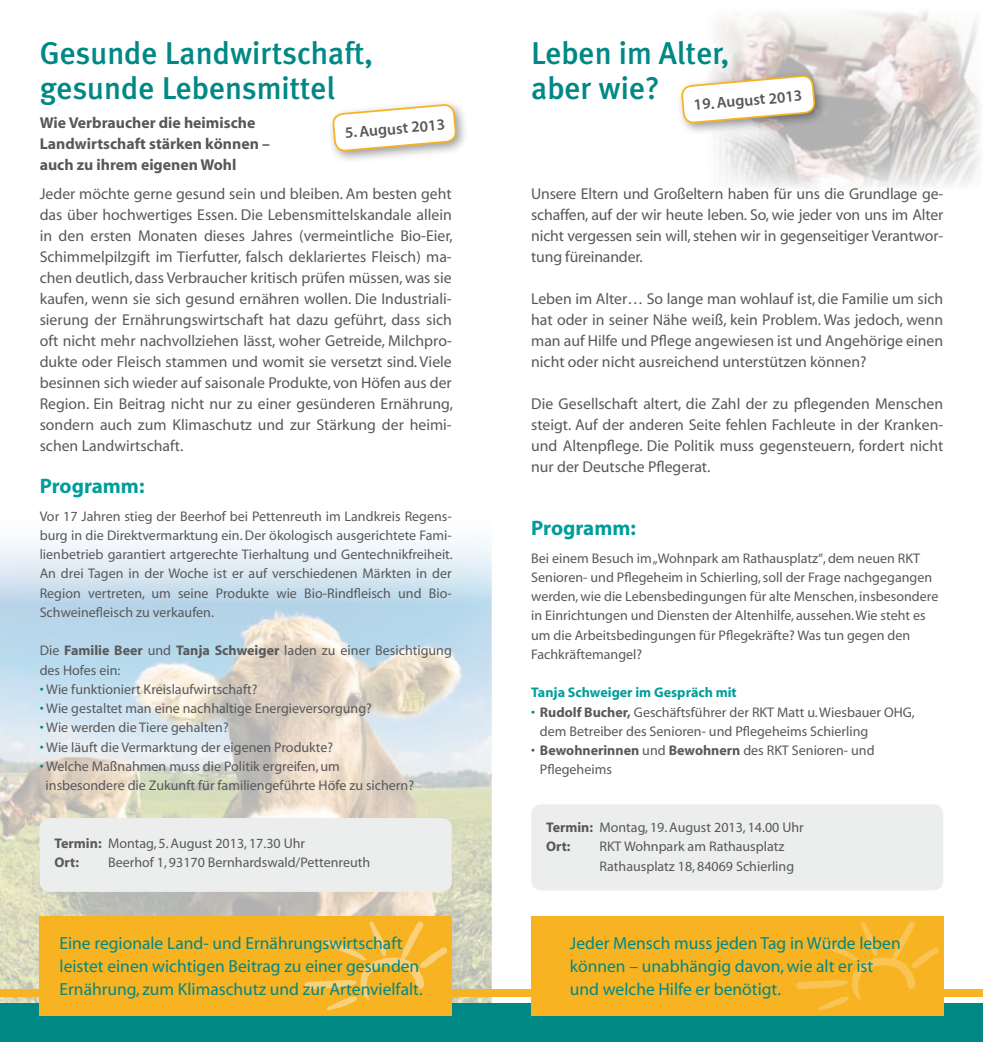
<style>
.page{position:relative;width:983px;height:1042px;background:#fff}
.page>*{position:absolute;margin:0;border:0;box-sizing:border-box;transform-origin:0 0}
.t1{font:500 31.5px/35px "Meta Plus";color:#008885}
.t2{font:700 21px "Myriad";color:#009d9b}
.t3{font:17.5px/22.8px "Myriad";color:#008885}
.t4{font:15.75px/21px "Myriad";color:#58585a;text-align:justify}
.t5{font:700 15.75px/21px "Myriad";color:#58585a}
.t6{font:600 15.75px "Myriad";color:#58585a}
.t7{font:14px/19.2px "Myriad";color:#58585a}
.t8{font:700 14px "Myriad";color:#009d9b}
.s1{font-weight:700}
.s2{color:#008885}
</style>
<div class="page">
<img style="left:0;top:543px;width:491px;height:460px">
<img style="left:717px;top:11px;width:263px;height:177px">
<div style="left:531px;top:804px;width:412px;height:86px;background:#eceded;border-radius:10px"></div>
<div style="left:0;top:1003px;width:982px;height:39px;background:#008885"></div>
<div style="left:0;top:989px;width:982px;height:7px;background:#f8b322"></div>
<div style="left:675px;top:70px;width:152px;height:66px;background:#000;opacity:.4"></div>
<svg style="left:681px;top:45px;width:133px;height:108px"></svg>
<div style="left:531px;top:916px;width:412px;height:99px;background:#f8b322"></div>
<svg style="left:796px;top:921px;width:142px;height:89px"></svg>
<div style="left:40px;top:818px;width:411px;height:74px;background:#eceded;border-radius:10px"></div>
<div style="left:327px;top:98px;width:142px;height:66px;background:#000;opacity:.4"></div>
<svg style="left:332px;top:104px;width:124px;height:60px"></svg>
<div style="left:40px;top:916px;width:411px;height:99px;background:#f8b322"></div>
<svg style="left:304px;top:921px;width:143px;height:89px"></svg>
<h1 class="t1" style="left:40px;top:36px;width:334px">Gesunde Landwirtschaft, gesunde Lebensmittel</h1>
<p class="t5" style="left:40px;top:112px;width:232px">Wie Verbraucher die heimische<br>Landwirtschaft stärken können – auch zu ihrem eigenen Wohl</p>
<p class="t6" style="left:344px;top:125px;width:102px;rotate:-5deg">5. August 2013</p>
<p class="t4" style="left:40px;top:183px;width:414px">Jeder möchte gerne gesund sein und bleiben. Am besten geht das über hochwertiges Essen. Die Lebensmittelskandale allein in den ersten Monaten dieses Jahres (vermeintliche Bio-Eier, Schimmelpilzgift im Tierfutter, falsch deklariertes Fleisch) ma&shy;chen deutlich, dass Verbraucher kritisch prüfen müssen, was sie kaufen, wenn sie sich gesund ernähren wollen. Die Industriali&shy;sierung der Ernährungswirtschaft hat dazu geführt, dass sich oft nicht mehr nachvollziehen lässt, woher Getreide, Milchpro&shy;dukte oder Fleisch stammen und womit sie versetzt sind. Viele besinnen sich wieder auf saisonale Produkte, von Höfen aus der Region. Ein Beitrag nicht nur zu einer gesünderen Ernährung, sondern auch zum Klimaschutz und zur Stärkung der heimi&shy;schen Landwirtschaft.</p>
<h2 class="t2" style="left:40px;top:475px;width:106px">Programm:</h2>
<p class="t7" style="left:40px;top:507px;width:414px;text-align:justify">Vor 17 Jahren stieg der Beerhof bei Pettenreuth im Landkreis Regens&shy;burg in die Direktvermarktung ein. Der ökologisch ausgerichtete Fami&shy;lienbetrieb garantiert artgerechte Tierhaltung und Gentechnikfreiheit.<br>An drei Tagen in der Woche ist er auf verschiedenen Märkten in der Region vertreten, um seine Produkte wie Bio-Rindfleisch und Bio-Schweinefleisch zu verkaufen.</p>
<p class="t7" style="left:40px;top:642px;width:413px">Die <span class="s1">Familie Beer</span> und <span class="s1">Tanja Schweiger</span> laden zu einer Besichtigung des Hofes ein:</p>
<p class="t7" style="left:40px;top:680px;width:219px"><span class="s2">•</span> Wie funktioniert Kreislaufwirtschaft?</p>
<p class="t7" style="left:40px;top:699px;width:333px"><span class="s2">•</span> Wie gestaltet man eine nachhaltige Energieversorgung?</p>
<p class="t7" style="left:40px;top:719px;width:190px"><span class="s2">•</span> Wie werden die Tiere gehalten?</p>
<p class="t7" style="left:40px;top:738px;width:295px"><span class="s2">•</span> Wie läuft die Vermarktung der eigenen Produkte?</p>
<p class="t7" style="left:46px;top:757px;width:370px;text-indent:-6px"><span class="s2">•</span> Welche Maßnahmen muss die Politik ergreifen, um insbesondere die Zukunft für familiengeführte Höfe zu sichern?</p>
<p class="t7" style="left:55px;top:834px;width:252px"><span class="s1">Termin:</span> Montag, 5. August 2013, 17.30 Uhr<br><span class="s1">Ort:</span></p>
<p class="t7" style="left:108px;top:853px;width:263px">Beerhof 1, 93170 Bernhardswald/Pettenreuth</p>
<p class="t3" style="left:60px;top:933px;width:364px">Eine regionale Land- und Ernährungswirtschaft leistet einen wichtigen Beitrag zu einer gesunden<br>Ernährung, zum Klimaschutz und zur Artenvielfalt.</p>
<h1 class="t1" style="left:531px;top:36px;width:199px">Leben im Alter, aber wie?</h1>
<p class="t6" style="left:693px;top:97px;width:110px;rotate:-5deg">19. August 2013</p>
<p class="t4" style="left:531px;top:183px;width:413px">Unsere Eltern und Großeltern haben für uns die Grundlage ge&shy;schaffen, auf der wir heute leben. So, wie jeder von uns im Alter nicht vergessen sein will, stehen wir in gegenseitiger Verantwor&shy;tung füreinander.</p>
<p class="t4" style="left:531px;top:288px;width:413px">Leben im Alter… So lange man wohlauf ist, die Familie um sich hat oder in seiner Nähe weiß, kein Problem. Was jedoch, wenn man auf Hilfe und Pflege angewiesen ist und Angehörige einen nicht oder nicht ausreichend unterstützen können?</p>
<p class="t4" style="left:531px;top:393px;width:413px">Die Gesellschaft altert, die Zahl der zu pflegenden Menschen steigt. Auf der anderen Seite fehlen Fachleute in der Kranken&shy;und Altenpflege. Die Politik muss gegensteuern, fordert nicht nur der Deutsche Pflegerat.</p>
<h2 class="t2" style="left:531px;top:517px;width:106px">Programm:</h2>
<p class="t7" style="left:531px;top:549px;width:408px">Bei einem Besuch im „Wohnpark am Rathausplatz“, dem neuen RKT Senioren- und Pflegeheim in Schierling, soll der Frage nachgegangen werden, wie die Lebensbedingungen für alte Menschen, insbesondere in Einrichtungen und Diensten der Altenhilfe, aussehen. Wie steht es um die Arbeitsbedingungen für Pflegekräfte? Was tun gegen den Fachkräftemangel?</p>
<p class="t8" style="left:531px;top:685px;width:207px">Tanja Schweiger im Gespräch mit</p>
<p class="t7" style="left:540px;top:703px;width:376px;text-indent:-9px"><span class="s2">•</span> <span class="s1">Rudolf Bucher,</span> Geschäftsführer der RKT Matt u. Wiesbauer OHG, dem Betreiber des Senioren- und Pflegeheims Schierling</p>
<p class="t7" style="left:540px;top:741px;width:336px;text-indent:-9px">• <span class="s1">Bewohnerinnen</span> und <span class="s1">Bewohnern</span> des RKT Senioren- und<br>Pflegeheims</p>
<p class="t7" style="left:546px;top:818px;width:259px"><span class="s1">Termin:</span> Montag, 19. August 2013, 14.00 Uhr<br><span class="s1">Ort:</span></p>
<p class="t7" style="left:599px;top:838px;width:196px">RKT Wohnpark am Rathausplatz<br>Rathausplatz 18, 84069 Schierling</p>
<p class="t3" style="left:569px;top:933px;width:332px">Jeder Mensch muss jeden Tag in Würde leben können – unabhängig davon, wie alt er ist und welche Hilfe er benötigt.</p>
</div>
